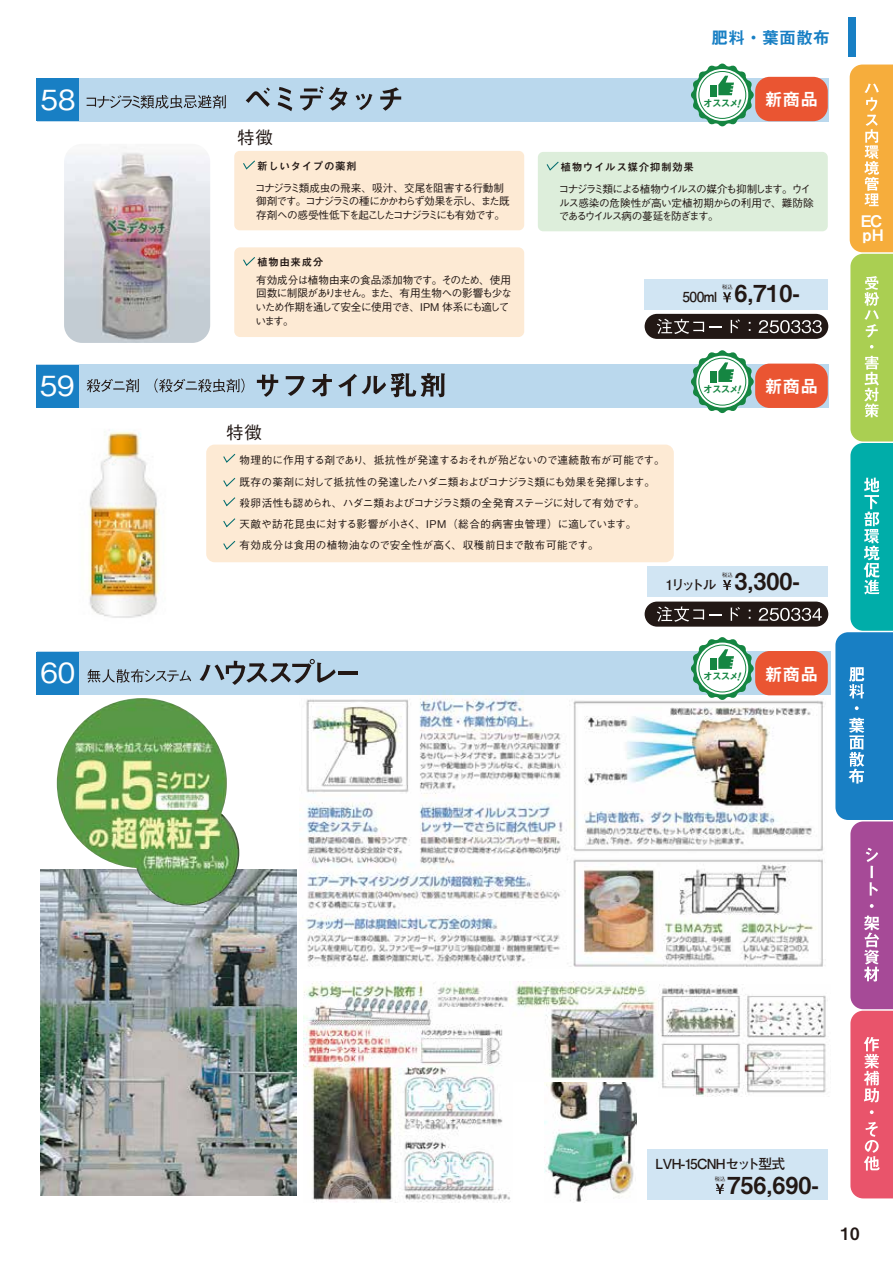
<style>
.page{position:relative;width:893px;height:1263px;background:#fff}
.page>*{position:absolute;margin:0;border:0;box-sizing:border-box;transform-origin:0 0}
.t1{font:500 27.6px "Gothic BBB Pro";color:#fff}
.t2{font:23.4px "Midashi Go Pro MB31";color:#221815}
.t3{font:17.85px "Midashi Go Pro MB31";color:#fff}
.t4{font:500 17.4px "Gothic BBB Pro";color:#221815}
.t5{font:16.95px "Midashi Go Pro MB31";color:#187fc4}
.t6{font:16.95px "Midashi Go Pro MB31";color:#221815}
.t7{font:15.9px/13.8px "Midashi Go Pro MB31";color:#fff}
.t8{font:700 13.8px "Futo Go B101 Pro";letter-spacing:-.09em;color:#221815}
.t9{font:500 10.65px/21.3px "Gothic BBB Pro";letter-spacing:-.02em;color:#221815}
.t10{font:500 10.65px/13.8px "Gothic BBB Pro";letter-spacing:-.055em;color:#221815}
.t11{font:500 10.65px/13.8px "Gothic BBB Pro";letter-spacing:-.115em;color:#221815}
.t12{font:500 10.65px/13.8px "Gothic BBB Pro";letter-spacing:-.105em;color:#221815}
.t13{font:700 10.65px "Mi Go MB1 Std De";letter-spacing:.05em;color:#221815}
.t14{font:10.2px "Midashi Go Pro MB31";letter-spacing:-.13em;color:#158642}
.t15{font:500 5.25px "Gothic BBB Pro";color:#221815}
</style>
<div class="page">
<img style="left:305px;top:695px;width:521px;height:272px">
<img style="left:41px;top:869px;width:256px;height:327px">
<div style="left:206px;top:445px;width:468px;height:117px;background:#fdead4;border-radius:8px"></div>
<div style="left:848px;top:17px;width:7px;height:39px;background:#187fc4"></div>
<svg style="left:835px;top:65px;width:58px;height:1133px"></svg>
<div style="left:37px;top:78px;width:792px;height:43px;background:#bad8ed"></div>
<div style="left:37px;top:79px;width:42px;height:42px;background:#187fc4"></div>
<svg style="left:246px;top:88px;width:24px;height:19px"></svg>
<svg style="left:278px;top:87px;width:14px;height:24px"></svg>
<svg style="left:300px;top:86px;width:48px;height:25px"></svg>
<svg style="left:356px;top:94px;width:16px;height:16px"></svg>
<svg style="left:380px;top:87px;width:21px;height:24px"></svg>
<div style="left:645px;top:279px;width:183px;height:30px;background:#d1e5f3"></div>
<svg style="left:723px;top:292px;width:8px;height:10px"></svg>
<div style="left:645px;top:314px;width:183px;height:25px;background:#221815;border-radius:13px"></div>
<svg style="left:657px;top:319px;width:65px;height:15px"></svg>
<svg style="left:731px;top:319px;width:9px;height:14px"></svg>
<svg style="left:759px;top:320px;width:63px;height:13px"></svg>
<div style="left:648px;top:566px;width:180px;height:31px;background:#d1e5f3"></div>
<svg style="left:723px;top:580px;width:8px;height:10px"></svg>
<div style="left:645px;top:602px;width:183px;height:25px;background:#221815;border-radius:13px"></div>
<svg style="left:657px;top:606px;width:65px;height:16px"></svg>
<svg style="left:731px;top:607px;width:9px;height:14px"></svg>
<svg style="left:759px;top:608px;width:63px;height:13px"></svg>
<div style="left:648px;top:1149px;width:180px;height:51px;background:#d1e5f3"></div>
<svg style="left:716px;top:1184px;width:8px;height:10px"></svg>
<div style="left:37px;top:364px;width:792px;height:43px;background:#bad8ed"></div>
<div style="left:36px;top:365px;width:42px;height:42px;background:#187fc4"></div>
<svg style="left:87px;top:379px;width:52px;height:13px"></svg>
<svg style="left:154px;top:378px;width:90px;height:15px"></svg>
<svg style="left:87px;top:95px;width:139px;height:14px"></svg>
<svg style="left:257px;top:374px;width:21px;height:23px"></svg>
<svg style="left:286px;top:376px;width:19px;height:20px"></svg>
<svg style="left:312px;top:374px;width:20px;height:22px"></svg>
<svg style="left:338px;top:373px;width:107px;height:24px"></svg>
<div style="left:37px;top:651px;width:793px;height:44px;background:#bad8ed"></div>
<div style="left:36px;top:652px;width:43px;height:43px;background:#187fc4"></div>
<svg style="left:87px;top:669px;width:104px;height:14px"></svg>
<svg style="left:200px;top:659px;width:136px;height:26px"></svg>
<hr style="left:338px;top:671px;width:20px;height:3px;background:#221815">
<div style="left:234px;top:151px;width:290px;height:79px;background:#fdead4;border-radius:5px"></div>
<svg style="left:243px;top:160px;width:12px;height:10px"></svg>
<svg style="left:223px;top:453px;width:13px;height:10px"></svg>
<svg style="left:223px;top:477px;width:13px;height:10px"></svg>
<svg style="left:223px;top:497px;width:13px;height:10px"></svg>
<svg style="left:223px;top:518px;width:13px;height:10px"></svg>
<svg style="left:223px;top:540px;width:13px;height:10px"></svg>
<div style="left:234px;top:247px;width:290px;height:90px;background:#fdead4;border-radius:6px"></div>
<svg style="left:243px;top:257px;width:12px;height:9px"></svg>
<div style="left:538px;top:152px;width:290px;height:79px;background:#ddeedb;border-radius:5px"></div>
<svg style="left:546px;top:161px;width:13px;height:10px"></svg>
<img style="left:64px;top:147px;width:146px;height:196px">
<img style="left:88px;top:429px;width:72px;height:189px">
<div style="left:755px;top:77px;width:73px;height:44px;background:#ea5532;border-radius:15px"></div>
<div style="left:755px;top:364px;width:73px;height:44px;background:#ea5532;border-radius:15px"></div>
<div style="left:755px;top:651px;width:73px;height:44px;background:#ea5532;border-radius:15px"></div>
<img style="left:545px;top:1082px;width:92px;height:120px">
<img style="left:303px;top:981px;width:207px;height:222px">
<img style="left:510px;top:982px;width:176px;height:98px">
<img style="left:659px;top:985px;width:167px;height:111px">
<img style="left:57px;top:698px;width:182px;height:207px">
<svg style="left:691px;top:64px;width:63px;height:62px"></svg>
<svg style="left:691px;top:350px;width:63px;height:63px"></svg>
<svg style="left:691px;top:637px;width:63px;height:63px"></svg>
<h3 class="t5" style="left:711px;top:24px;width:121px">肥料・葉面散布</h3>
<h1 class="t1" style="left:41px;top:77px;width:36px">58</h1>
<p class="t14" style="left:703px;top:95px;width:38px">オススメ</p>
<h3 class="t3" style="left:765px;top:85px;width:55px">新商品</h3>
<h3 class="t4" style="left:237px;top:123px;width:37px">特徴</h3>
<p class="t13" style="left:257px;top:158px;width:101px">新しいタイプの薬剤</p>
<p class="t13" style="left:561px;top:159px;width:135px">植物ウイルス媒介抑制効果</p>
<p class="t11" style="left:255px;top:179px;width:256px">コナジラミ類成虫の飛来、吸汁、交尾を阻害する行動制御剤です。コナジラミの種にかかわらず効果を示し、また既存剤への感受性低下を起こしたコナジラミにも有効です。</p>
<p class="t12" style="left:558px;top:181px;width:257px">コナジラミ類による植物ウイルスの媒介も抑制します。ウイルス感染の危険性が高い定植初期からの利用で、難防除であるウイルス病の蔓延を防ぎます。</p>
<h3 class="t7" style="left:859px;top:212px;width:26px">ECｐH</h3>
<p class="t13" style="left:257px;top:254px;width:68px">植物由来成分</p>
<p class="t10" style="left:255px;top:271px;width:258px">有効成分は植物由来の食品添加物です。そのため、使用回数に制限がありません。また、有用生物への影響も少ないため作期を通して安全に使用でき、IPM 体系にも適しています。</p>
<h2 class="t2" style="left:734px;top:275px;width:67px">6,710-</h2>
<p class="t15" style="left:722px;top:283px;width:12px">税込</p>
<p class="t8" style="left:682px;top:286px;width:36px">500ml</p>
<h1 class="t1" style="left:40px;top:363px;width:36px">59</h1>
<p class="t14" style="left:703px;top:381px;width:38px">オススメ</p>
<h3 class="t3" style="left:765px;top:372px;width:55px">新商品</h3>
<h3 class="t4" style="left:226px;top:419px;width:37px">特徴</h3>
<p class="t9" style="left:239px;top:448px;width:427px">物理的に作用する剤であり、抵抗性が発達するおそれが殆どないので連続散布が可能です。既存の薬剤に対して抵抗性の発達したハダニ類およびコナジラミ類にも効果を発揮します。殺卵活性も認められ、ハダニ類およびコナジラミ類の全発育ステージに対して有効です。<br>天敵や訪花昆虫に対する影響が小さく、IPM（総合的病害虫管理）に適しています。<br>有効成分は食用の植物油なので安全性が高く、収穫前日まで散布可能です。</p>
<h2 class="t2" style="left:734px;top:562px;width:67px">3,300-</h2>
<p class="t15" style="left:722px;top:571px;width:12px">税込</p>
<p class="t8" style="left:665px;top:574px;width:53px">1リットル</p>
<h1 class="t1" style="left:40px;top:651px;width:36px">60</h1>
<p class="t14" style="left:703px;top:668px;width:38px">オススメ</p>
<h3 class="t3" style="left:765px;top:659px;width:55px">新商品</h3>
<p class="t8" style="left:655px;top:1153px;width:131px">LVH-15CNHセット型式</p>
<h2 class="t2" style="left:727px;top:1166px;width:93px">756,690-</h2>
<p class="t15" style="left:715px;top:1174px;width:12px">税込</p>
<h3 class="t6" style="left:841px;top:1220px;width:20px">10</h3>
</div>
